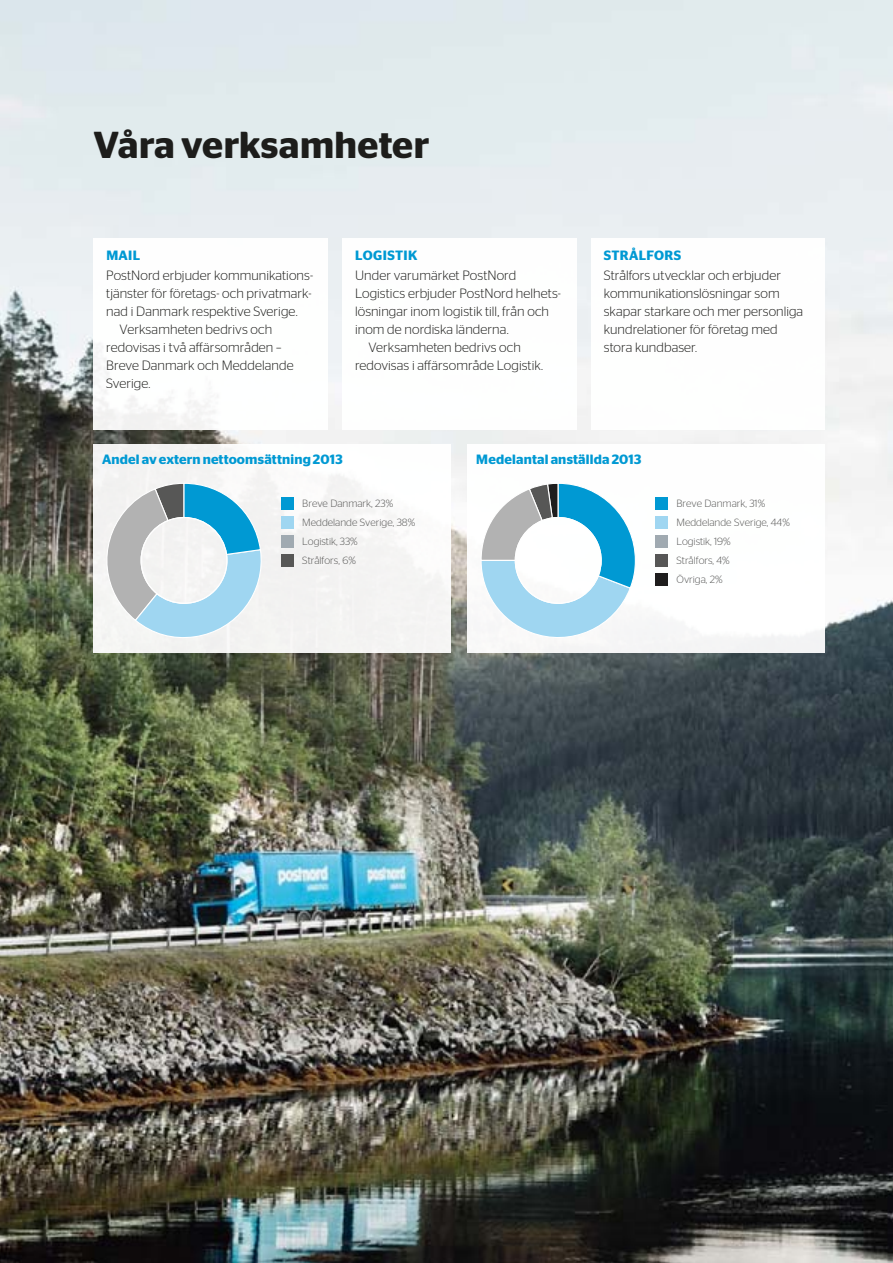
<style>
.page{position:relative;width:893px;height:1263px;background:#fff}
.page>*{position:absolute;margin:0;border:0;box-sizing:border-box;transform-origin:0 0}
.t1{font:600 37.5px "Stag Sans";letter-spacing:.01em;color:#1d1d1b}
.t2{font:300 13.5px/18px "Stag Sans";letter-spacing:.005em;color:#1d1d1b}
.t3{font:600 13.5px "Stag Sans";letter-spacing:.015em;color:#0099d3}
.t4{font:300 10.5px/19.2px "Stag Sans";color:#575756}
</style>
<div class="page">
<img style="left:0;top:0;width:892px;height:1263px">
<img style="left:93px;top:238px;width:234px;height:192px">
<img style="left:342px;top:238px;width:234px;height:192px">
<img style="left:591px;top:238px;width:233px;height:192px">
<img style="left:93px;top:445px;width:357px;height:208px">
<svg style="left:106px;top:482px;width:160px;height:158px"></svg>
<div style="left:281px;top:497px;width:13px;height:13px;background:#0099d3"></div>
<div style="left:281px;top:516px;width:13px;height:13px;background:#9fd6f1"></div>
<div style="left:281px;top:535px;width:13px;height:13px;background:#a0aab1"></div>
<div style="left:281px;top:554px;width:13px;height:13px;background:#575756"></div>
<img style="left:468px;top:445px;width:356px;height:208px">
<div style="left:655px;top:497px;width:13px;height:13px;background:#0099d3"></div>
<div style="left:655px;top:516px;width:13px;height:13px;background:#9fd6f1"></div>
<div style="left:655px;top:535px;width:13px;height:13px;background:#a0aab1"></div>
<div style="left:655px;top:554px;width:13px;height:13px;background:#575756"></div>
<div style="left:655px;top:573px;width:13px;height:13px;background:#1e1d1d"></div>
<svg style="left:480px;top:482px;width:156px;height:156px"></svg>
<h1 class="t1" style="left:93px;top:131px;width:337px">Våra verksamheter</h1>
<p class="t3" style="left:106px;top:251px;width:35px">MAIL</p>
<p class="t2" style="left:106px;top:268px;width:208px">PostNord erbjuder kommunikations-</p>
<p class="t2" style="left:106px;top:286px;width:207px">tjänster för företags- och privatmark-</p>
<p class="t2" style="left:106px;top:304px;width:193px">nad i Danmark respektive Sverige.</p>
<p class="t2" style="left:120px;top:322px;width:154px">Verksamheten bedrivs och</p>
<p class="t2" style="left:106px;top:340px;width:177px">redovisas i två affärsområden –</p>
<p class="t2" style="left:106px;top:358px;width:189px">Breve Danmark och Meddelande</p>
<p class="t2" style="left:106px;top:376px;width:46px">Sverige.</p>
<p class="t3" style="left:355px;top:251px;width:64px">LOGISTIK</p>
<p class="t2" style="left:355px;top:268px;width:163px">Under varumärket PostNord</p>
<p class="t2" style="left:355px;top:286px;width:207px">Logistics erbjuder PostNord helhets-</p>
<p class="t2" style="left:355px;top:304px;width:195px">lösningar inom logistik till, från och</p>
<p class="t2" style="left:355px;top:322px;width:155px">inom de nordiska länderna.</p>
<p class="t2" style="left:368px;top:340px;width:154px">Verksamheten bedrivs och</p>
<p class="t2" style="left:355px;top:358px;width:189px">redovisas i affärsområde Logistik.</p>
<p class="t3" style="left:604px;top:251px;width:79px">STRÅLFORS</p>
<p class="t2" style="left:604px;top:268px;width:201px">Strålfors utvecklar och erbjuder kommunikationslösningar som skapar starkare och mer personliga kundrelationer för företag med stora kundbaser.</p>
<p class="t3" style="left:102px;top:455px;width:242px">Andel av extern nettoomsättning 2013</p>
<p class="t3" style="left:476px;top:455px;width:166px">Medelantal anställda 2013</p>
<p class="t4" style="left:302px;top:495px;width:114px">Breve Danmark, 23%<br>Meddelande Sverige, 38%<br>Logistik, 33%<br>Strålfors, 6%</p>
<p class="t4" style="left:676px;top:495px;width:115px">Breve Danmark, 31%<br>Meddelande Sverige, 44%<br>Logistik, 19%<br>Strålfors, 4%<br>Övriga, 2%</p>
</div>
